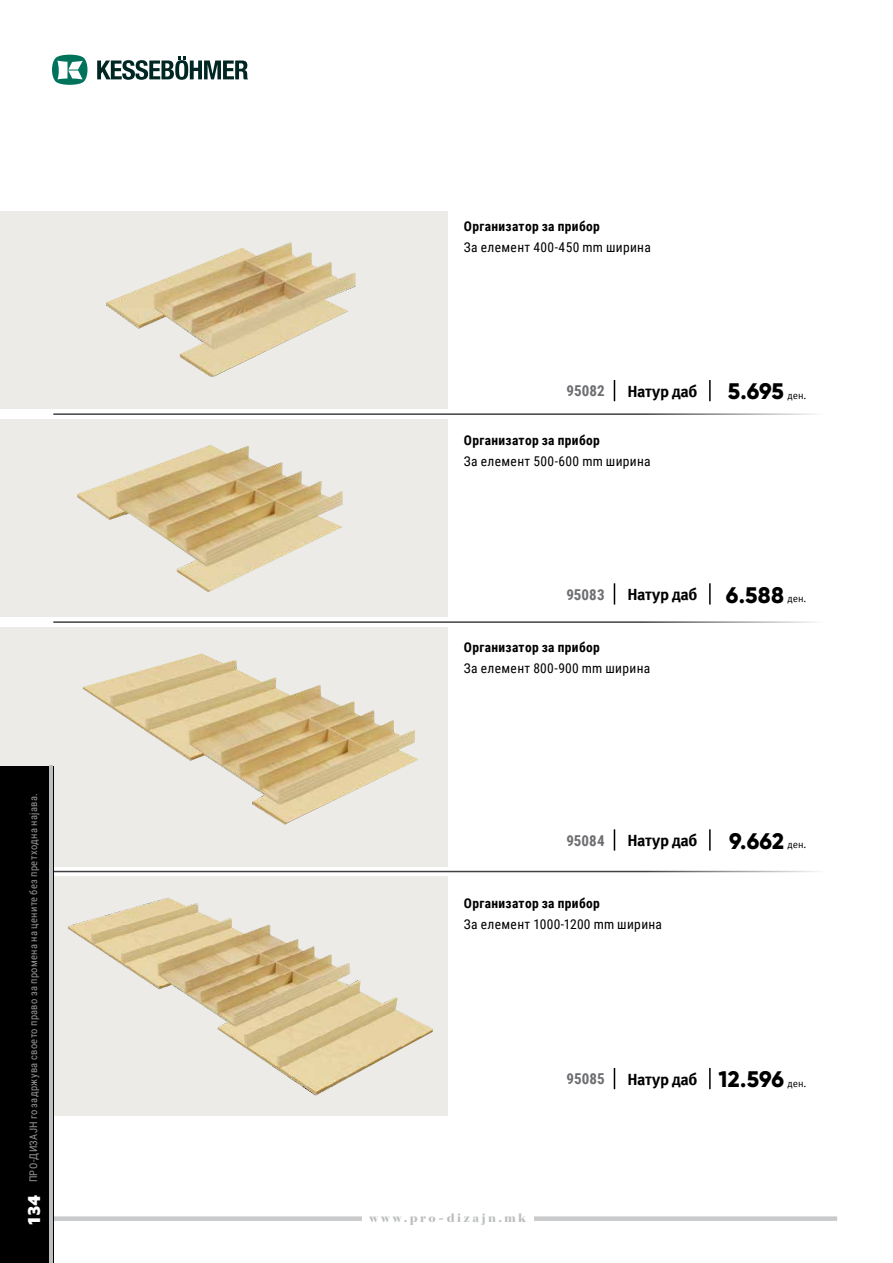
<style>
.page{position:relative;width:893px;height:1263px;background:#fff}
.page>*{position:absolute;margin:0;border:0;box-sizing:border-box;transform-origin:0 0}
.t1{font:800 22.5px "Gilroy";letter-spacing:-.005em;color:#000}
.t2{font:900 18px "Maven Pro";color:#fff}
.t3{font:700 16.2px "Meta Pro";letter-spacing:-.02em;color:#000}
.t4{font:700 15px "Roboto Condensed";letter-spacing:.005em;color:#6d6e71}
.t5{font:13.5px "Roboto Condensed";letter-spacing:.025em;color:#000}
.t6{font:700 13.5px "Roboto Condensed";letter-spacing:.025em;color:#000}
.t7{font:900 12px "Bauer Bodoni";letter-spacing:.2em;color:#bcbec0}
.t8{font:10.5px "Roboto Condensed";letter-spacing:.035em;color:#939598}
.t9{font:10.2px "Meta Pro";letter-spacing:-.005em;color:#000}
</style>
<div class="page">
<div style="left:0;top:211px;width:448px;height:198px;background:#ecebe7"></div>
<div style="left:0;top:420px;width:448px;height:197px;background:#ecebe7"></div>
<div style="left:0;top:627px;width:448px;height:239px;background:#ecebe7"></div>
<div style="left:0;top:877px;width:448px;height:239px;background:#ecebe7"></div>
<img style="left:68px;top:898px;width:365px;height:197px">
<img style="left:106px;top:243px;width:249px;height:134px">
<img style="left:77px;top:445px;width:265px;height:147px">
<img style="left:83px;top:653px;width:336px;height:171px">
<svg style="left:614px;top:380px;width:1px;height:21px"></svg>
<svg style="left:614px;top:583px;width:1px;height:21px"></svg>
<svg style="left:614px;top:829px;width:1px;height:21px"></svg>
<svg style="left:614px;top:1068px;width:1px;height:21px"></svg>
<hr style="left:709px;top:380px;width:2px;height:21px;background:#000">
<hr style="left:709px;top:583px;width:2px;height:21px;background:#000">
<hr style="left:709px;top:829px;width:2px;height:21px;background:#000">
<hr style="left:709px;top:1068px;width:2px;height:21px;background:#000">
<hr style="left:53px;top:413px;width:785px;height:2px;background:#414042">
<hr style="left:53px;top:621px;width:785px;height:2px;background:#414042">
<hr style="left:53px;top:871px;width:785px;height:1px;background:#414042">
<div style="left:0;top:766px;width:53px;height:497px;background:#000"></div>
<div style="left:54px;top:1216px;width:783px;height:5px;background:#c9cacb"></div>
<svg style="left:97px;top:56px;width:151px;height:24px"></svg>
<svg style="left:52px;top:54px;width:36px;height:31px"></svg>
<hr style="left:49px;top:766px;width:4px;height:497px;background:#bcbec0">
<div style="left:362px;top:1213px;width:172px;height:12px;background:#fff"></div>
<p class="t8" style="left:26px;top:1182px;width:391px;rotate:-90deg">ПРО-ДИЗАЈН го задржува своето право за промена на цените без претходна најава.</p>
<h2 class="t2" style="left:22px;top:1224px;width:31px;rotate:-90deg">134</h2>
<p class="t6" style="left:464px;top:217px;width:137px">Oрганизатор за прибор</p>
<p class="t5" style="left:464px;top:238px;width:188px">За елемент 400-450 mm ширина</p>
<p class="t4" style="left:566px;top:380px;width:40px">95082</p>
<p class="t3" style="left:627px;top:379px;width:72px">Натур даб</p>
<p class="t6" style="left:464px;top:431px;width:137px">Oрганизатор за прибор</p>
<p class="t5" style="left:464px;top:452px;width:188px">За елемент 500-600 mm ширина</p>
<h1 class="t1" style="left:728px;top:377px;width:58px">5.695</h1>
<p class="t9" style="left:787px;top:388px;width:20px">ден.</p>
<p class="t4" style="left:566px;top:584px;width:40px">95083</p>
<p class="t3" style="left:627px;top:582px;width:72px">Натур даб</p>
<p class="t6" style="left:464px;top:638px;width:137px">Oрганизатор за прибор</p>
<p class="t5" style="left:464px;top:659px;width:188px">За елемент 800-900 mm ширина</p>
<h1 class="t1" style="left:726px;top:581px;width:60px">6.588</h1>
<p class="t9" style="left:787px;top:591px;width:20px">ден.</p>
<p class="t4" style="left:566px;top:830px;width:40px">95084</p>
<p class="t3" style="left:627px;top:828px;width:72px">Натур даб</p>
<p class="t6" style="left:464px;top:893px;width:137px">Oрганизатор за прибор</p>
<p class="t5" style="left:464px;top:914px;width:200px">За елемент 1000-1200 mm ширина</p>
<h1 class="t1" style="left:729px;top:827px;width:56px">9.662</h1>
<p class="t9" style="left:787px;top:837px;width:20px">ден.</p>
<p class="t4" style="left:566px;top:1068px;width:40px">95085</p>
<p class="t3" style="left:627px;top:1067px;width:72px">Натур даб</p>
<h1 class="t1" style="left:719px;top:1065px;width:67px">12.596</h1>
<p class="t9" style="left:787px;top:1076px;width:20px">ден.</p>
<p class="t7" style="left:369px;top:1211px;width:159px">www.pro-dizajn.mk</p>
</div>
